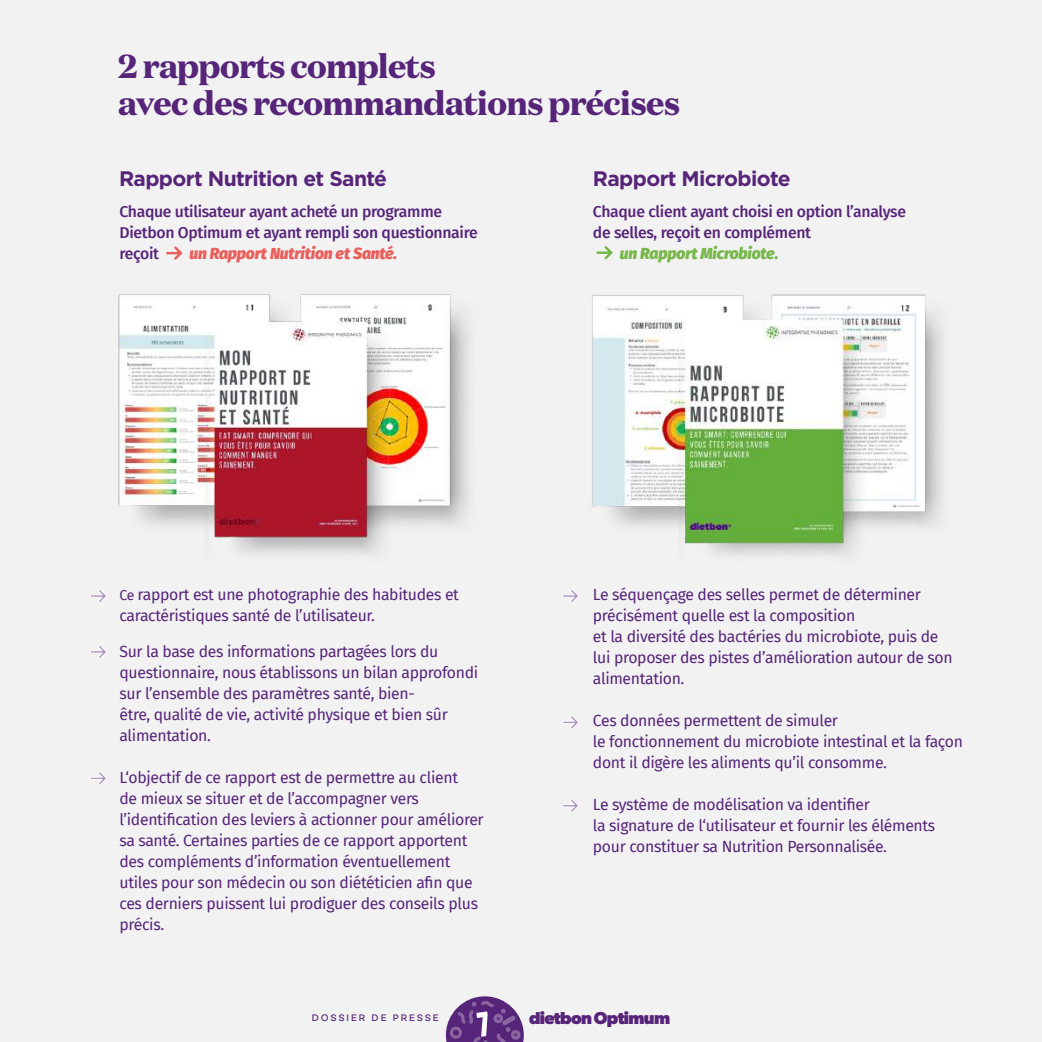
<style>
.page{position:relative;width:1042px;height:1042px;background:#f2f2f2}
.page>*{position:absolute;margin:0;border:0;box-sizing:border-box;transform-origin:0 0}
.t1{font:900 33.25px/36.8px "Domaine Text";letter-spacing:-.04em;color:#562479}
.t2{font:700 21px "Gotham";letter-spacing:-.03em;color:#562479}
.t3{font:700 17.32px "Gibson";letter-spacing:-.04em;color:#562479}
.t4{font:15.75px/21px "Fira Sans";letter-spacing:-.02em;color:#562479}
.t5{font:500 15.75px/21px "Fira Sans";letter-spacing:-.02em;color:#562479}
.t6{font:italic 900 15.75px "Fira Sans";letter-spacing:-.01em;color:#e95f5c}
.t7{font:italic 900 15.75px "Fira Sans";letter-spacing:-.01em;color:#78b74a}
.t8{font:500 9.45px "Campton";letter-spacing:.195em;color:#562479}
.s1{font-size:14px}
</style>
<div class="page">
<svg style="left:166px;top:246px;width:16px;height:14px"></svg>
<svg style="left:596px;top:246px;width:16px;height:13px"></svg>
<svg style="left:446px;top:996px;width:78px;height:46px"></svg>
<svg style="left:562px;top:589px;width:16px;height:13px"></svg>
<svg style="left:562px;top:716px;width:17px;height:12px"></svg>
<svg style="left:562px;top:800px;width:17px;height:12px"></svg>
<svg style="left:90px;top:646px;width:16px;height:13px"></svg>
<svg style="left:90px;top:589px;width:16px;height:13px"></svg>
<svg style="left:90px;top:772px;width:16px;height:13px"></svg>
<img style="left:118px;top:290px;width:352px;height:265px">
<img style="left:588px;top:294px;width:355px;height:262px">
<h1 class="t1" style="left:118px;top:48px;width:564px">2 rapports complets<br>avec des recommandations précises</h1>
<h2 class="t2" style="left:119px;top:165px;width:269px">Rapport Nutrition et Santé</h2>
<h2 class="t2" style="left:593px;top:165px;width:199px">Rapport Microbiote</h2>
<p class="t5" style="left:119px;top:200px;width:360px">Chaque utilisateur ayant acheté un programme<br>Dietbon Optimum et ayant rempli son questionnaire reçoit</p>
<p class="t6" style="left:190px;top:239px;width:209px">un Rapport Nutrition et Santé.</p>
<p class="t5" style="left:593px;top:200px;width:315px">Chaque client ayant choisi en option l’analyse de selles, reçoit en complément</p>
<p class="t7" style="left:620px;top:240px;width:160px">un Rapport Microbiote.</p>
<p class="t4" style="left:119px;top:584px;width:341px"><span class="s1">Ce</span> rapport est une photographie des habitudes et caractéristiques santé de l’utilisateur.</p>
<p class="t4" style="left:119px;top:641px;width:360px">Sur la base des informations partagées lors du questionnaire, nous établissons un bilan approfondi sur l’ensemble des paramètres santé, bien-<br>être, qualité de vie, activité physique et bien sûr alimentation.</p>
<p class="t4" style="left:119px;top:767px;width:366px">L‘objectif de ce rapport est de permettre au client<br>de mieux se situer et de l’accompagner vers l’identification des leviers à actionner pour améliorer sa santé. Certaines parties de ce rapport apportent des compléments d’information éventuellement utiles pour son médecin ou son diététicien afin que ces derniers puissent lui prodiguer des conseils plus précis.</p>
<p class="t4" style="left:593px;top:584px;width:361px">Le séquençage des selles permet de déterminer précisément quelle est la composition<br>et la diversité des bactéries du microbiote, puis de lui proposer des pistes d’amélioration autour de son alimentation.</p>
<p class="t4" style="left:593px;top:710px;width:371px">Ces données permettent de simuler<br>le fonctionnement du microbiote intestinal et la façon dont il digère les aliments qu’il consomme.</p>
<p class="t4" style="left:593px;top:794px;width:344px">Le système de modélisation va identifier<br>la signature de l‘utilisateur et fournir les éléments pour constituer sa Nutrition Personnalisée.</p>
<p class="t8" style="left:312px;top:1012px;width:129px">DOSSIER DE PRESSE</p>
<p class="t3" style="left:529px;top:1007px;width:143px">dietbon Optimum</p>
</div>
